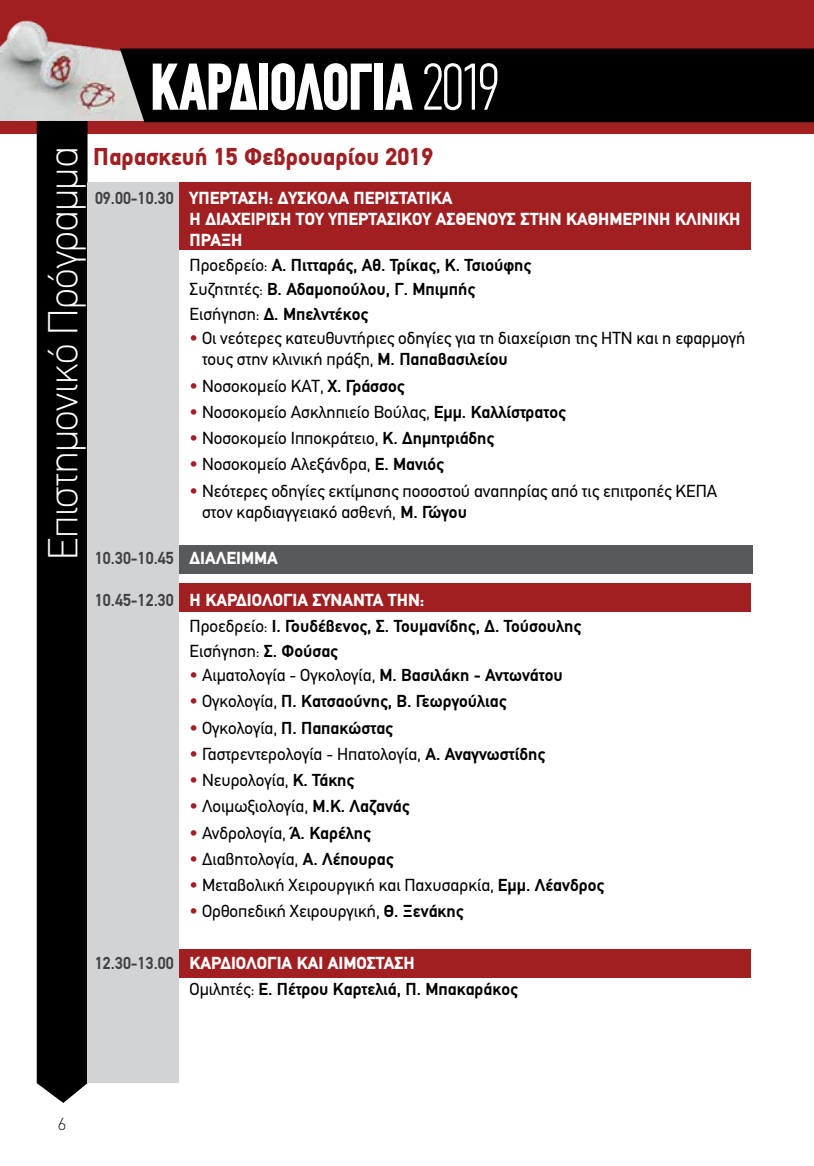
<style>
.page{position:relative;width:814px;height:1166px;background:#fff}
.page>*{position:absolute;margin:0;border:0;box-sizing:border-box;transform-origin:0 0}
.t1{font:900 66.33px "PF Din Text Compressed";letter-spacing:-.04em;color:#fff}
.t2{font:100 42px "PF Din Text";letter-spacing:-.01em;color:#fff}
.t3{font:900 24.5px "PF Din Text";color:#a11e21}
.t4{font:17.5px/21px "PF Din Text";color:#000}
.t5{font:700 17.5px/24.5px "PF Din Text";color:#000}
.t6{font:900 17.5px/21px "PF Din Text";color:#fff}
.t7{font:700 17.5px "PF Din Text";color:#414042;scale:.95 1}
.t8{font:100 17.5px "PF Din Text";color:#000}
.s1{font-weight:100}
.s2{font-weight:700;color:#414042}
.s3{font-weight:400}
.s4{color:#a11e21}
.s5{font-weight:700}
.s6{font-weight:900;color:#fff}
.s7{color:#414042}
.s8{font-weight:400;color:#a11e21}
</style>
<div class="page">
<div style="left:0;top:0;width:814px;height:134px;background:#a11e21"></div>
<div style="left:37px;top:120px;width:50px;height:983px;background:#000"></div>
<img style="left:0;top:20px;width:154px;height:100px">
<div style="left:120px;top:49px;width:694px;height:73px;background:#000"></div>
<div style="left:179px;top:545px;width:573px;height:28px;background:#58595b"></div>
<div style="left:87px;top:183px;width:92px;height:900px;background:#d1d3d4"></div>
<div style="left:179px;top:183px;width:572px;height:67px;background:#a11e21"></div>
<div style="left:179px;top:583px;width:572px;height:28px;background:#a11e21"></div>
<div style="left:179px;top:949px;width:572px;height:28px;background:#a11e21"></div>
<h1 class="t1" style="left:149px;top:48px;width:352px">ΚΑΡΔΙΟΛΟΓΙΑ <span class="s1">2019</span></h1>
<h2 class="t2" style="left:38px;top:560px;width:414px;rotate:-90deg">Επιστημονικό Πρόγραμμα</h2>
<h3 class="t3" style="left:93px;top:142px;width:341px">Παρασκευή 15 Φεβρουαρίου 2019</h3>
<p class="t6" style="left:190px;top:187px;width:552px;text-indent:-95px"><span class="s2">09.00-10.30</span> ΥΠΕΡΤΑΣΗ: ΔΥΣΚΟΛΑ ΠΕΡΙΣΤΑΤΙΚΑ<br>Η ΔΙΑΧΕΙΡΙΣΗ ΤΟΥ ΥΠΕΡΤΑΣΙΚΟΥ ΑΣΘΕΝΟΥΣ ΣΤΗΝ ΚΑΘΗΜΕΡΙΝΗ ΚΛΙΝΙΚΗ<br>ΠΡΑΞΗ</p>
<p class="t5" style="left:190px;top:252px;width:343px"><span class="s3">Προεδρείο:</span> Α. Πιτταράς, Αθ. Τρίκας, Κ. Τσιούφης<br><span class="s3">Συζητητές:</span> Β. Αδαμοπούλου, Γ. Μπιμπής<br><span class="s3">Εισήγηση:</span> Δ. Μπελντέκος</p>
<p class="t4" style="left:202px;top:328px;width:545px;text-indent:-12px"><span class="s4">•</span> Οι νεότερες κατευθυντήριες οδηγίες για τη διαχείριση της ΗΤΝ και η εφαρμογή τους στην κλινική πράξη, <span class="s5">Μ. Παπαβασιλείου</span></p>
<p class="t4" style="left:190px;top:375px;width:217px"><span class="s4">•</span> Νοσοκομείο ΚΑΤ, <span class="s5">Χ. Γράσσος</span></p>
<p class="t4" style="left:190px;top:401px;width:378px"><span class="s4">•</span> Νοσοκομείο Ασκληπιείο Βούλας, <span class="s5">Εμμ. Καλλίστρατος</span></p>
<p class="t4" style="left:190px;top:428px;width:306px"><span class="s4">•</span> Νοσοκομείο Ιπποκράτειο, <span class="s5">Κ. Δημητριάδης</span></p>
<p class="t4" style="left:190px;top:454px;width:256px"><span class="s4">•</span> Νοσοκομείο Αλεξάνδρα, <span class="s5">Ε. Μανιός</span></p>
<p class="t4" style="left:202px;top:480px;width:517px;text-indent:-12px"><span class="s4">•</span> Νεότερες οδηγίες εκτίμησης ποσοστού αναπηρίας από τις επιτροπές ΚΕΠΑ στον καρδιαγγειακό ασθενή, <span class="s5">Μ. Γώγου</span></p>
<p class="t7" style="left:95px;top:547px;width:194px">10.30-10.45 <span class="s6">ΔΙΆΛΕΙΜΜΑ</span></p>
<p class="t5" style="left:190px;top:586px;width:393px;line-height:26.2px;text-indent:-95px"><span class="s7">10.45-12.30</span> <span class="s6">Η ΚΑΡΔΙΟΛΟΓΙΑ ΣΥΝΑΝΤΑ ΤΗΝ:<br></span><span class="s3">Προεδρείο:</span> Ι. Γουδέβενος, Σ. Τουμανίδης, Δ. Τούσουλης</p>
<p class="t4" style="left:190px;top:640px;width:150px">Εισήγηση: <span class="s5">Σ. Φούσας</span></p>
<p class="t4" style="left:190px;top:664px;width:374px"><span class="s4">•</span> Αιματολογία - Ογκολογία, <span class="s5">Μ. Βασιλάκη - Αντωνάτου</span></p>
<p class="t5" style="left:190px;top:689px;width:318px"><span class="s8">•</span> <span class="s3">Ογκολογία,</span> Π. Κατσαούνης, Β. Γεωργούλιας</p>
<p class="t5" style="left:190px;top:715px;width:205px"><span class="s8">•</span> <span class="s3">Ογκολογία,</span> Π. Παπακώστας</p>
<p class="t4" style="left:190px;top:743px;width:357px"><span class="s4">•</span> Γαστρεντερολογία - Ηπατολογία, <span class="s5">Α. Αναγνωστίδης</span></p>
<p class="t4" style="left:190px;top:769px;width:166px"><span class="s4">•</span> Νευρολογία, <span class="s5">Κ. Τάκης</span></p>
<p class="t4" style="left:190px;top:796px;width:221px"><span class="s4">•</span> Λοιμωξιολογία, <span class="s5">Μ.Κ. Λαζανάς</span></p>
<p class="t4" style="left:190px;top:822px;width:183px"><span class="s4">•</span> Ανδρολογία, <span class="s5">Ά. Καρέλης</span></p>
<p class="t4" style="left:190px;top:848px;width:205px"><span class="s4">•</span> Διαβητολογία, <span class="s5">Α. Λέπουρας</span></p>
<p class="t4" style="left:190px;top:874px;width:416px"><span class="s4">•</span> Μεταβολική Χειρουργική και Παχυσαρκία, <span class="s5">Εμμ. Λέανδρος</span></p>
<p class="t4" style="left:190px;top:901px;width:275px"><span class="s4">•</span> Ορθοπεδική Χειρουργική, <span class="s5">Θ. Ξενάκης</span></p>
<p class="t5" style="left:189px;top:949px;width:330px;line-height:26.2px;text-indent:-94px"><span class="s7">12.30-13.00</span> <span class="s6">ΚΑΡΔΙΟΛΟΓΊΑ ΚΑΙ ΑΙΜΟΣΤΑΣΗ<br></span><span class="s3">Ομιλητές:</span> Ε. Πέτρου Καρτελιά, Π. Μπακαράκος</p>
<p class="t8" style="left:58px;top:1114px;width:9px">6</p>
</div>
